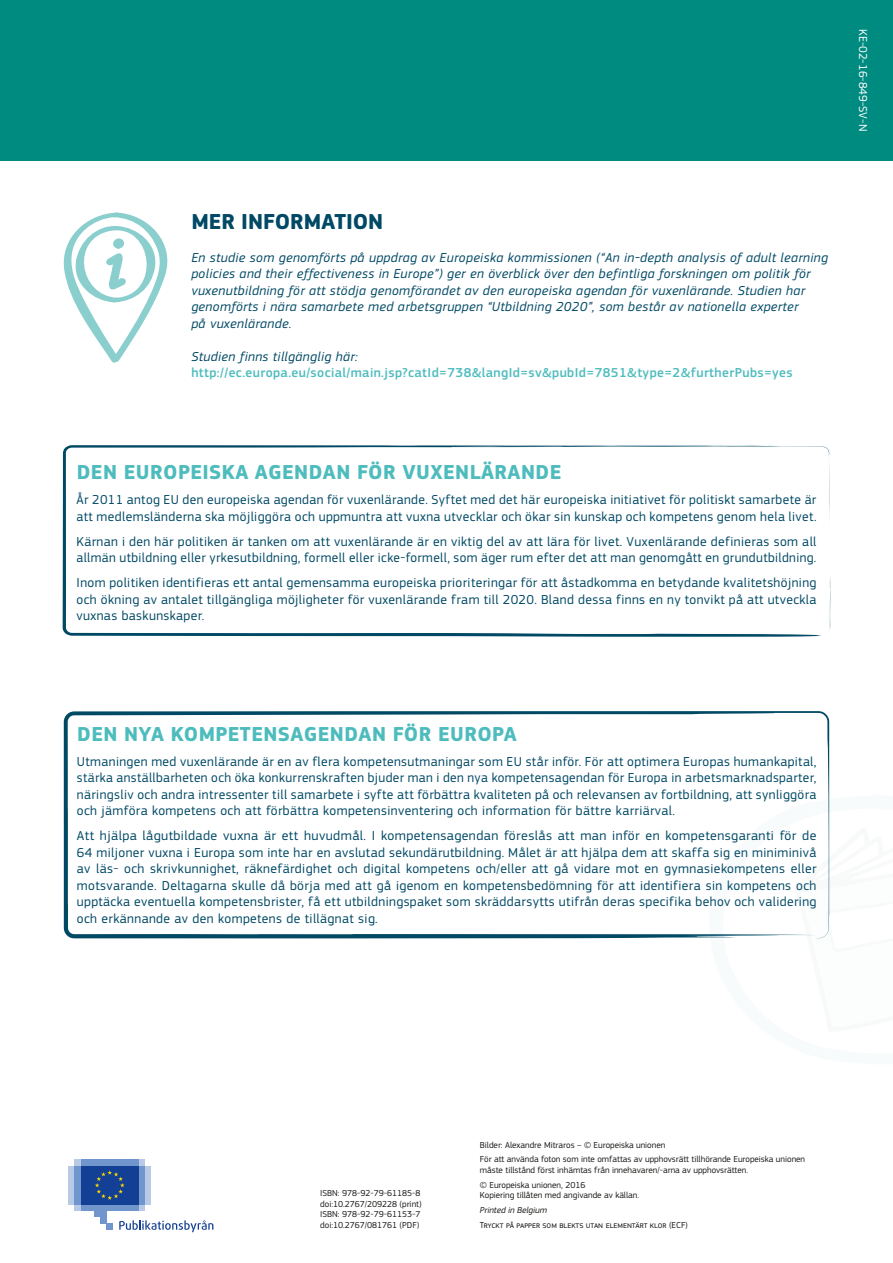
<style>
.page{position:relative;width:893px;height:1263px;background:#fff}
.page>*{position:absolute;margin:0;border:0;box-sizing:border-box;transform-origin:0 0}
.Header_chapeau_01{font:700 22.5px "EC Square Sans Pro";color:#004965}
.Title_Box{font:700 21px "EC Square Sans Pro";letter-spacing:.02em;color:#4ebcbd}
.Body_Box{font:13.5px/16.5px "EC Square Sans Pro";letter-spacing:.03em;color:#004965;text-align:justify}
.Body_information{font:italic 13.5px/16.5px "EC Square Sans Pro";letter-spacing:.03em;color:#004965}
.Body_information-2{font:500 13.5px/16.5px "EC Square Sans Pro";letter-spacing:.03em;color:#4ebcbd}
.t1{font:12px "EC Square Sans Pro";color:#fff}
.t2{font:9px/10.5px "EC Square Sans Pro";color:#1a1a18}
.t3{font:italic 9px "EC Square Sans Pro";color:#1a1a18}
.s1{font-weight:400;font-style:italic;color:#004965}
</style>
<div class="page">
<svg style="left:63px;top:212px;width:105px;height:151px"></svg>
<div style="left:0;top:0;width:893px;height:160px;background:#008b81"></div>
<svg style="left:64px;top:711px;width:765px;height:227px"></svg>
<svg style="left:63px;top:445px;width:768px;height:192px"></svg>
<svg style="left:537px;top:446px;width:35px;height:1px"></svg>
<svg style="left:75px;top:1204px;width:70px;height:6px"></svg>
<svg style="left:75px;top:1159px;width:70px;height:7px"></svg>
<div style="left:81px;top:1159px;width:57px;height:7px;background:#7196ce"></div>
<div style="left:81px;top:1204px;width:57px;height:6px;background:#7196ce"></div>
<div style="left:138px;top:1166px;width:7px;height:38px;background:#7196ce"></div>
<div style="left:145px;top:1166px;width:6px;height:38px;background:#b8cae6"></div>
<div style="left:75px;top:1166px;width:6px;height:38px;background:#7196ce"></div>
<div style="left:68px;top:1166px;width:7px;height:38px;background:#b8cae6"></div>
<div style="left:94px;top:1204px;width:13px;height:13px;background:#7196ce"></div>
<div style="left:100px;top:1204px;width:7px;height:19px;background:#7196ce"></div>
<div style="left:107px;top:1223px;width:6px;height:7px;background:#7196ce"></div>
<div style="left:81px;top:1166px;width:57px;height:38px;background:#134094"></div>
<svg style="left:95px;top:1170px;width:30px;height:30px"></svg>
<svg style="left:119px;top:1220px;width:94px;height:12px"></svg>
<p class="t1" style="left:870px;top:29px;width:104px;rotate:90deg">KE-02-16-849-SV-N</p>
<h1 class="Header_chapeau_01" style="left:191px;top:208px;width:194px">MER INFORMATION</h1>
<p class="Body_information" style="left:191px;top:249px;width:638px">En studie som genomförts på uppdrag av Europeiska kommissionen (“An in-depth analysis of adult learning policies and their effectiveness in Europe”) ger en överblick över den befintliga forskningen om politik för vuxenutbildning för att stödja genomförandet av den europeiska agendan för vuxenlärande. Studien har genomförts i nära samarbete med arbetsgruppen “Utbildning 2020”, som består av nationella experter<br>på vuxenlärande.</p>
<p class="Body_information-2" style="left:191px;top:348px;width:603px"><span class="s1">Studien finns tillgänglig här: </span>http://ec.europa.eu/social/main.jsp?catId=738&amp;langId=sv&amp;pubId=7851&amp;type=2&amp;furtherPubs=yes</p>
<h2 class="Title_Box" style="left:77px;top:460px;width:486px">DEN EUROPEISKA AGENDAN FÖR VUXENLÄRANDE</h2>
<p class="Body_Box" style="left:77px;top:492px;width:741px">År 2011 antog EU den europeiska agendan för vuxenlärande. Syftet med det här europeiska initiativet för politiskt samarbete är att medlemsländerna ska möjliggöra och uppmuntra att vuxna utvecklar och ökar sin kunskap och kompetens genom hela livet.</p>
<p class="Body_Box" style="left:77px;top:533px;width:741px">Kärnan i den här politiken är tanken om att vuxenlärande är en viktig del av att lära för livet. Vuxenlärande definieras som all allmän utbildning eller yrkesutbildning, formell eller icke-formell, som äger rum efter det att man genomgått en grundutbildning.</p>
<p class="Body_Box" style="left:77px;top:575px;width:741px">Inom politiken identifieras ett antal gemensamma europeiska prioriteringar för att åstadkomma en betydande kvalitetshöjning och ökning av antalet tillgängliga möjligheter för vuxenlärande fram till 2020. Bland dessa finns en ny tonvikt på att utveckla vuxnas baskunskaper.</p>
<h2 class="Title_Box" style="left:77px;top:721px;width:441px">DEN NYA KOMPETENSAGENDAN FÖR EUROPA</h2>
<p class="Body_Box" style="left:77px;top:753px;width:741px">Utmaningen med vuxenlärande är en av flera kompetensutmaningar som EU står inför. För att optimera Europas humankapital, stärka anställbarheten och öka konkurrenskraften bjuder man i den nya kompetensagendan för Europa in arbetsmarknadsparter, näringsliv och andra intressenter till samarbete i syfte att förbättra kvaliteten på och relevansen av fortbildning, att synliggöra och jämföra kompetens och att förbättra kompetensinventering och information för bättre karriärval.</p>
<p class="Body_Box" style="left:77px;top:827px;width:741px">Att hjälpa lågutbildade vuxna är ett huvudmål. I kompetensagendan föreslås att man inför en kompetensgaranti för de 64 miljoner vuxna i Europa som inte har en avslutad sekundärutbildning. Målet är att hjälpa dem att skaffa sig en miniminivå av läs- och skrivkunnighet, räknefärdighet och digital kompetens och/eller att gå vidare mot en gymnasiekompetens eller motsvarande. Deltagarna skulle då börja med att gå igenom en kompetensbedömning för att identifiera sin kompetens och upptäcka eventuella kompetensbrister, få ett utbildningspaket som skräddarsytts utifrån deras specifika behov och validering och erkännande av den kompetens de tillägnat sig.</p>
<p class="t2" style="left:320px;top:1188px;width:102px">ISBN: 978-92-79-61185-8</p>
<p class="t2" style="left:320px;top:1198px;width:103px">doi:10.2767/209228 (print)</p>
<p class="t2" style="left:320px;top:1209px;width:102px">ISBN: 978-92-79-61153-7</p>
<p class="t2" style="left:320px;top:1219px;width:101px">doi:10.2767/081761 (PDF)</p>
<p class="t2" style="left:480px;top:1139px;width:187px">Bilder: Alexandre Mitraros – © Europeiska unionen</p>
<p class="t2" style="left:480px;top:1154px;width:327px">För att använda foton som inte omfattas av upphovsrätt tillhörande Europeiska unionen måste tillstånd först inhämtas från innehavaren/-arna av upphovsrätten.</p>
<p class="t2" style="left:480px;top:1179px;width:161px">© Europeiska unionen, 2016<br>Kopiering tillåten med angivande av källan.</p>
<p class="t3" style="left:480px;top:1205px;width:69px">Printed in Belgium</p>
<p class="t2" style="left:480px;top:1219px;width:210px">Tryckt på papper som blekts utan elementärt klor (ECF)</p>
</div>
